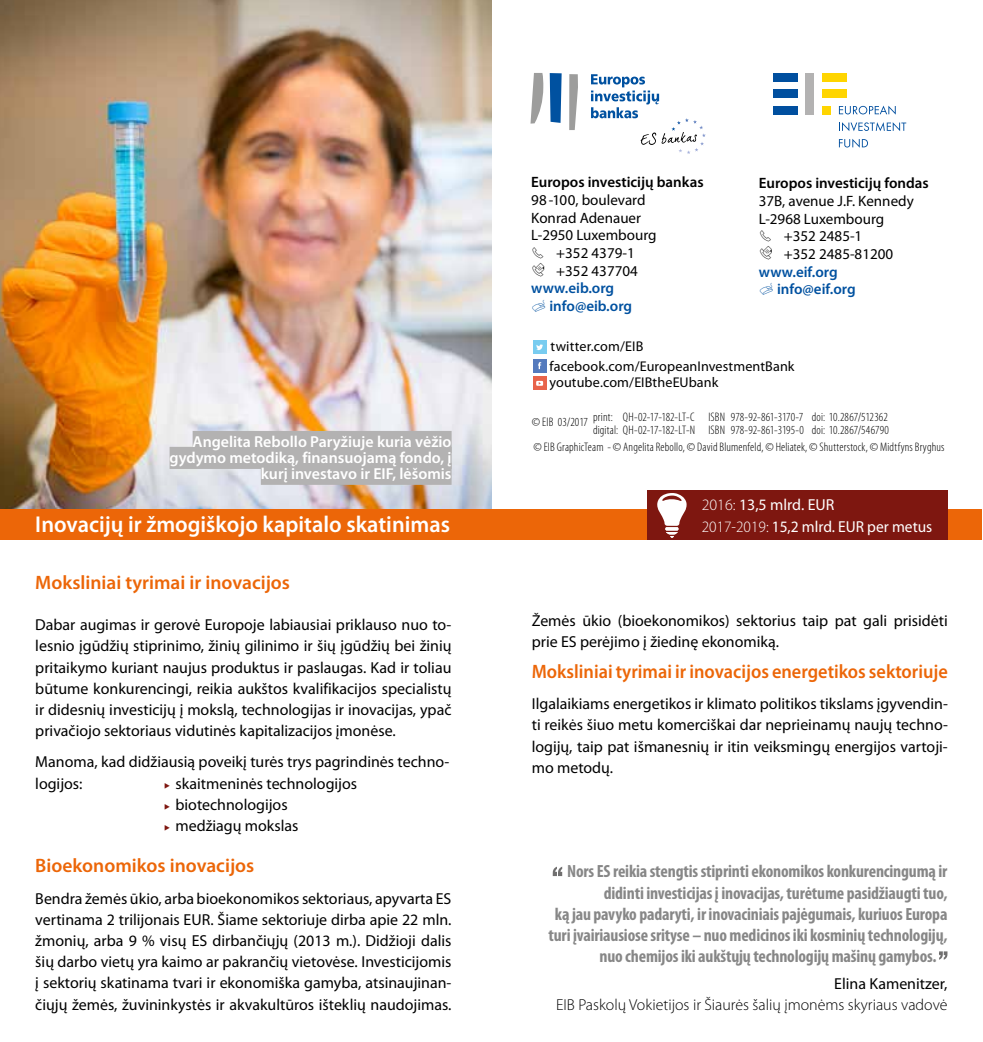
<style>
.page{position:relative;width:983px;height:1042px;background:#fff}
.page>*{position:absolute;margin:0;border:0;box-sizing:border-box;transform-origin:0 0}
.t1{font:600 22.93px "Myriad Pro";color:#fff}
.t2{font:600 19.43px "Myriad Pro";color:#ec6608}
.t3{font:600 19.43px "Myriad Pro";color:#ec6608;scale:.94 1}
.t4{font:700 condensed 17.68px "Myriad Pro";letter-spacing:-.01em;color:#878787}
.t5{font:15.92px/21.2px "Myriad Pro";color:#000;text-align:justify}
.t6{font:600 15.92px/15.9px "Myriad Pro";color:#fff;text-align:right}
.t7{font:300 15.92px "Myriad Pro";color:#000}
.t8{font:15.92px/21.2px "Myriad Pro";color:#fff}
.t9{font:15.05px/17.7px "Myriad Pro";color:#000}
.t10{font:600 15.05px "Myriad Pro";color:#000}
.t11{font:600 15.05px/17.7px "Myriad Pro";color:#0051a0}
.t12{font:14.17px/19.4px "Myriad Pro";letter-spacing:.01em;color:#000}
.t13{font:300 condensed 12.42px/12.4px "Myriad Pro";letter-spacing:.01em;color:#000;text-align:right}
.t14{font:4.2px "Minion Pro";color:#000}
.s1{font-weight:300}
</style>
<div class="page">
<img style="left:0;top:0;width:491px;height:509px">
<svg style="left:552px;top:866px;width:10px;height:10px"></svg>
<svg style="left:939px;top:951px;width:8px;height:9px"></svg>
<div style="left:0;top:509px;width:981px;height:30px;background:#ec6608"></div>
<div style="left:772px;top:73px;width:25px;height:8px;background:#004f9f"></div>
<div style="left:805px;top:73px;width:8px;height:41px;background:#b3b2b2"></div>
<div style="left:822px;top:106px;width:8px;height:8px;background:#ffd500"></div>
<div style="left:772px;top:89px;width:25px;height:9px;background:#004f9f"></div>
<div style="left:822px;top:73px;width:25px;height:8px;background:#ffd500"></div>
<div style="left:822px;top:89px;width:25px;height:9px;background:#ffd500"></div>
<div style="left:772px;top:106px;width:25px;height:8px;background:#004f9f"></div>
<svg style="left:838px;top:106px;width:57px;height:9px"></svg>
<svg style="left:839px;top:122px;width:67px;height:9px"></svg>
<svg style="left:838px;top:139px;width:29px;height:9px"></svg>
<div style="left:646px;top:490px;width:301px;height:49px;background:#7e1710"></div>
<svg style="left:657px;top:493px;width:29px;height:45px"></svg>
<div style="left:532px;top:340px;width:14px;height:14px;background:#78ccf0"></div>
<svg style="left:536px;top:344px;width:7px;height:6px"></svg>
<div style="left:532px;top:359px;width:14px;height:14px;background:#547abd"></div>
<svg style="left:538px;top:362px;width:3px;height:7px"></svg>
<div style="left:532px;top:376px;width:14px;height:14px;background:#e8634a"></div>
<svg style="left:536px;top:381px;width:7px;height:5px"></svg>
<div style="left:192px;top:431px;width:259px;height:22px;background:#b3b2b2"></div>
<div style="left:169px;top:447px;width:282px;height:22px;background:#b3b2b2"></div>
<div style="left:261px;top:463px;width:190px;height:22px;background:#b3b2b2"></div>
<svg style="left:530px;top:73px;width:13px;height:51px"></svg>
<svg style="left:549px;top:73px;width:12px;height:50px"></svg>
<svg style="left:569px;top:74px;width:9px;height:56px"></svg>
<svg style="left:591px;top:74px;width:114px;height:80px"></svg>
<p class="t6" style="left:169px;top:434px;width:283px">Angelita Rebollo Paryžiuje kuria vėžio gydymo metodiką, finansuojamą fondo, į kurį investavo ir EIF, lėšomis</p>
<h1 class="t1" style="left:35px;top:511px;width:416px">Inovacijų ir žmogiškojo kapitalo skatinimas</h1>
<p class="t2" style="left:35px;top:571px;width:256px">Moksliniai tyrimai ir inovacijos</p>
<p class="t5" style="left:35px;top:614px;width:417px">Dabar augimas ir gerovė Europoje labiausiai priklauso nuo to&shy;lesnio įgūdžių stiprinimo, žinių gilinimo ir šių įgūdžių bei žinių pritaikymo kuriant naujus produktus ir paslaugas. Kad ir toliau būtume konkurencingi, reikia aukštos kvalifikacijos specialistų ir didesnių investicijų į mokslą, technologijas ir inovacijas, ypač privačiojo sektoriaus vidutinės kapitalizacijos įmonėse.</p>
<p class="t5" style="left:35px;top:752px;width:415px">Manoma, kad didžiausią poveikį turės trys pagrindinės techno&shy;logijos:</p>
<p class="t5" style="left:175px;top:773px;width:183px;text-align:left">skaitmeninės technologijos biotechnologijos medžiagų mokslas</p>
<p class="t2" style="left:35px;top:855px;width:220px">Bioekonomikos inovacijos</p>
<p class="t5" style="left:35px;top:888px;width:417px">Bendra žemės ūkio, arba bioekonomikos sektoriaus, apyvarta ES vertinama 2 trilijonais EUR. Šiame sektoriuje dirba apie 22 mln. žmonių, arba 9 % visų ES dirbančiųjų (2013 m.). Didžioji dalis šių darbo vietų yra kaimo ar pakrančių vietovėse. Investicijomis į sektorių skatinama tvari ir ekonomiška gamyba, atsinaujinan&shy;čiųjų žemės, žuvininkystės ir akvakultūros išteklių naudojimas.</p>
<p class="t10" style="left:531px;top:174px;width:174px">Europos investicijų bankas</p>
<p class="t9" style="left:531px;top:191px;width:127px">98-100, boulevard<br>Konrad Adenauer<br>L-2950 Luxembourg</p>
<p class="t9" style="left:531px;top:244px;width:108px;text-align:right">✓ +352 4379-1 +352 437704</p>
<p class="t11" style="left:549px;top:280px;width:84px;text-indent:-18px">www.eib.org info@eib.org</p>
<p class="t10" style="left:758px;top:175px;width:171px">Europos investicijų fondas</p>
<p class="t9" style="left:758px;top:192px;width:156px">37B, avenue J.F. Kennedy<br>L-2968 Luxembourg</p>
<p class="t9" style="left:783px;top:228px;width:111px;text-indent:-25px">✓ +352 2485-1 +352 2485-81200</p>
<p class="t11" style="left:776px;top:263px;width:80px;text-indent:-18px">www.eif.org info@eif.org</p>
<p class="t12" style="left:549px;top:337px;width:246px">twitter.com/EIB facebook.com/EuropeanInvestmentBank</p>
<p class="t12" style="left:549px;top:372px;width:170px">youtube.com/EIBtheEUbank</p>
<p class="t13" style="left:531px;top:411px;width:358px">© EIB 03/2017 print: QH-02-17-182-LT-C ISBN 978-92-861-3170-7 doi: 10.2867/512362 digital: QH-02-17-182-LT-N ISBN 978-92-861-3195-0 doi: 10.2867/546790</p>
<p class="t13" style="left:533px;top:441px;width:412px">© EIB GraphicTeam - © Angelita Rebollo, © David Blumenfeld, © Heliatek, © Shutterstock, © Midtfyns Bryghus</p>
<p class="t8" style="left:701px;top:495px;width:232px"><span class="s1">2016:</span> 13,5 mlrd. EUR<br><span class="s1">2017-2019:</span> 15,2 mlrd. EUR per metus</p>
<p class="t5" style="left:531px;top:610px;width:417px">Žemės ūkio (bioekonomikos) sektorius taip pat gali prisidėti prie ES perėjimo į žiedinę ekonomiką.</p>
<p class="t3" style="left:531px;top:661px;width:444px">Moksliniai tyrimai ir inovacijos energetikos sektoriuje</p>
<p class="t5" style="left:531px;top:693px;width:417px">Ilgalaikiams energetikos ir klimato politikos tikslams įgyvendin&shy;ti reikės šiuo metu komerciškai dar neprieinamų naujų techno&shy;logijų, taip pat išmanesnių ir itin veiksmingų energijos vartoji&shy;mo metodų.</p>
<p class="t4" style="left:567px;top:862px;width:381px">Nors ES reikia stengtis stiprinti ekonomikos konkurencingumą ir</p>
<p class="t4" style="left:603px;top:883px;width:345px">didinti investicijas į inovacijas, turėtume pasidžiaugti tuo,</p>
<p class="t4" style="left:554px;top:904px;width:394px">ką jau pavyko padaryti, ir inovaciniais pajėgumais, kuriuos Europa</p>
<p class="t4" style="left:548px;top:925px;width:400px">turi įvairiausiose srityse – nuo medicinos iki kosminių technologijų,</p>
<p class="t4" style="left:599px;top:946px;width:338px">nuo chemijos iki aukštųjų technologijų mašinų gamybos.</p>
<p class="t14" style="left:938px;top:950px;width:2px">.</p>
<p class="t5" style="left:834px;top:973px;width:115px">Elina Kamenitzer,</p>
<p class="t7" style="left:556px;top:996px;width:393px">EIB Paskolų Vokietijos ir Šiaurės šalių įmonėms skyriaus vadovė</p>
</div>
